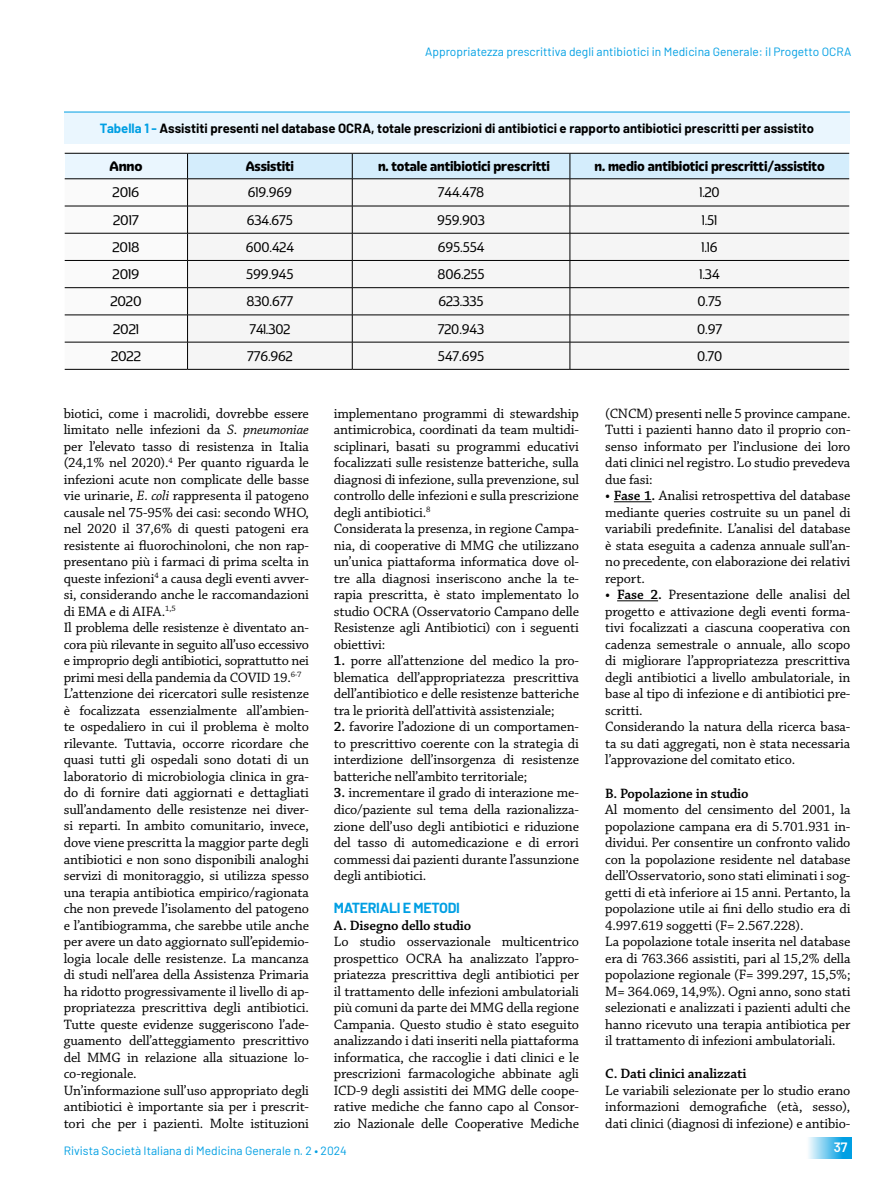
<style>
.page{position:relative;width:893px;height:1191px;background:#fff}
.page>*{position:absolute;margin:0;border:0;box-sizing:border-box;transform-origin:0 0}
.t1{font:14.25px/16.5px "Chaparral Pro";letter-spacing:-.01em;color:#000;text-align:justify}
.t2{font:600 14.25px "Chaparral Pro";letter-spacing:-.01em;color:#000}
.t3{font:700 14.25px "Barlow";letter-spacing:-.02em;color:#009fe3}
.t4{font:13.5px "Eigerdals";letter-spacing:-.01em;color:#000;scale:.95 1}
.t5{font:900 13.5px "Eigerdals";letter-spacing:-.01em;color:#000;scale:.95 1}
.t6{font:13.5px "Eigerdals";letter-spacing:-.01em;color:#000}
.t7{font:900 13.5px "Eigerdals";letter-spacing:-.01em;color:#000}
.t8{font:600 13.5px "Barlow";color:#fff}
.t9{font:700 13.05px "Barlow";color:#000}
.t10{font:12px "Barlow";color:#009fe3}
.s1{color:#009fe3}
.s2{font-style:italic}
.s3{font-weight:600}
</style>
<div class="page">
<div style="left:807px;top:1137px;width:45px;height:21px;background:linear-gradient(to right,#f2fafd,#008fde)"></div>
<hr style="left:614px;top:501px;width:38px;height:1px;background:#000">
<hr style="left:617px;top:600px;width:41px;height:1px;background:#000">
<svg style="left:65px;top:154px;width:784px;height:215px"></svg>
<hr style="left:65px;top:369px;width:123px;height:1px;background:#000">
<hr style="left:188px;top:369px;width:164px;height:1px;background:#000">
<hr style="left:352px;top:369px;width:218px;height:1px;background:#000">
<hr style="left:570px;top:369px;width:279px;height:1px;background:#000">
<hr style="left:65px;top:153px;width:123px;height:1px;background:#000">
<hr style="left:188px;top:153px;width:164px;height:1px;background:#000">
<hr style="left:352px;top:153px;width:218px;height:1px;background:#000">
<hr style="left:570px;top:153px;width:279px;height:1px;background:#000">
<div style="left:64px;top:112px;width:786px;height:31px;background:#eaf6fe"></div>
<hr style="left:64px;top:112px;width:786px;height:1px;background:#009fe3">
<p class="t10" style="left:425px;top:44px;width:428px">Appropriatezza prescrittiva degli antibiotici in Medicina Generale: il Progetto OCRA</p>
<p class="t9" style="left:100px;top:120px;width:716px"><span class="s1">Tabella 1 -</span> Assistiti presenti nel database OCRA, totale prescrizioni di antibiotici e rapporto antibiotici prescritti per assistito</p>
<p class="t7" style="left:109px;top:158px;width:35px">Anno</p>
<p class="t5" style="left:246px;top:158px;width:52px">Assistiti</p>
<p class="t5" style="left:378px;top:158px;width:182px">n. totale antibiotici prescritti</p>
<p class="t5" style="left:595px;top:158px;width:244px">n. medio antibiotici prescritti/assistito</p>
<p class="t6" style="left:113px;top:185px;width:28px">2016</p>
<p class="t4" style="left:248px;top:185px;width:48px">619.969</p>
<p class="t4" style="left:438px;top:185px;width:51px">744.478</p>
<p class="t4" style="left:699px;top:185px;width:23px">1.20</p>
<p class="t6" style="left:113px;top:212px;width:27px">2017</p>
<p class="t4" style="left:247px;top:212px;width:50px">634.675</p>
<p class="t4" style="left:437px;top:212px;width:52px">959.903</p>
<p class="t4" style="left:702px;top:212px;width:18px">1.51</p>
<p class="t6" style="left:113px;top:239px;width:29px">2018</p>
<p class="t4" style="left:246px;top:239px;width:52px">600.424</p>
<p class="t4" style="left:438px;top:239px;width:51px">695.554</p>
<p class="t4" style="left:702px;top:239px;width:18px">1.16</p>
<p class="t6" style="left:113px;top:266px;width:28px">2019</p>
<p class="t4" style="left:246px;top:266px;width:51px">599.945</p>
<p class="t4" style="left:438px;top:266px;width:51px">806.255</p>
<p class="t4" style="left:700px;top:266px;width:23px">1.34</p>
<p class="t6" style="left:110px;top:293px;width:33px">2020</p>
<p class="t4" style="left:247px;top:293px;width:51px">830.677</p>
<p class="t4" style="left:438px;top:293px;width:49px">623.335</p>
<p class="t4" style="left:697px;top:293px;width:27px">0.75</p>
<p class="t6" style="left:113px;top:321px;width:27px">2021</p>
<p class="t4" style="left:249px;top:321px;width:45px">741.302</p>
<p class="t4" style="left:438px;top:321px;width:50px">720.943</p>
<p class="t4" style="left:697px;top:321px;width:28px">0.97</p>
<p class="t6" style="left:111px;top:348px;width:31px">2022</p>
<p class="t4" style="left:247px;top:348px;width:50px">776.962</p>
<p class="t4" style="left:438px;top:348px;width:50px">547.695</p>
<p class="t4" style="left:697px;top:348px;width:28px">0.70</p>
<p class="t1" style="left:64px;top:405px;width:247px;text-align:left">biotici, come i macrolidi, dovrebbe essere limitato nelle infezioni da <span class="s2">S. pneumoniae </span>per l’elevato tasso di resistenza in Italia (24,1% nel 2020).<sup>4</sup> Per quanto riguarda le infezioni acute non complicate delle basse vie urinarie, <span class="s2">E. coli</span> rappresenta il patogeno causale nel 75-95% dei casi: secondo WHO, nel 2020 il 37,6% di questi patogeni era resistente ai fluorochinoloni, che non rap&shy;presentano più i farmaci di prima scelta in queste infezioni<sup>4</sup> a causa degli eventi avver&shy;si, considerando anche le raccomandazioni di EMA e di AIFA.<sup>1,5<br></sup>Il problema delle resistenze è diventato an&shy;cora più rilevante in seguito all’uso eccessivo e improprio degli antibiotici, soprattutto nei primi mesi della pandemia da COVID 19.<sup>6-7<br></sup>L’attenzione dei ricercatori sulle resistenze è focalizzata essenzialmente all’ambien&shy;te ospedaliero in cui il problema è molto rilevante. Tuttavia, occorre ricordare che quasi tutti gli ospedali sono dotati di un laboratorio di microbiologia clinica in gra&shy;do di fornire dati aggiornati e dettagliati sull’andamento delle resistenze nei diver&shy;si reparti. In ambito comunitario, invece, dove viene prescritta la maggior parte degli antibiotici e non sono disponibili analoghi servizi di monitoraggio, si utilizza spesso una terapia antibiotica empirico/ragionata che non prevede l’isolamento del patogeno e l’antibiogramma, che sarebbe utile anche per avere un dato aggiornato sull’epidemio&shy;logia locale delle resistenze. La mancanza di studi nell’area della Assistenza Primaria ha ridotto progressivamente il livello di ap&shy;propriatezza prescrittiva degli antibiotici.<br>Tutte queste evidenze suggeriscono l’ade&shy;guamento dell’atteggiamento prescrittivo del MMG in relazione alla situazione lo&shy;co-regionale.<br>Un’informazione sull’uso appropriato degli antibiotici è importante sia per i prescrit&shy;tori che per i pazienti. Molte istituzioni</p>
<p class="t1" style="left:334px;top:406px;width:247px;text-align:left">implementano programmi di stewardship antimicrobica, coordinati da team multidi&shy;sciplinari, basati su programmi educativi focalizzati sulle resistenze batteriche, sulla diagnosi di infezione, sulla prevenzione, sul controllo delle infezioni e sulla prescrizione degli antibiotici.<sup>8<br></sup>Considerata la presenza, in regione Campa&shy;nia, di cooperative di MMG che utilizzano un’unica piattaforma informatica dove ol&shy;tre alla diagnosi inseriscono anche la te&shy;rapia prescritta, è stato implementato lo studio OCRA (Osservatorio Campano delle Resistenze agli Antibiotici) con i seguenti obiettivi:</p>
<p class="t1" style="left:334px;top:653px;width:247px"><span class="s3">1.</span> porre all’attenzione del medico la pro&shy;blematica dell’appropriatezza prescrittiva dell’antibiotico e delle resistenze batteriche tra le priorità dell’attività assistenziale;</p>
<p class="t1" style="left:334px;top:719px;width:247px"><span class="s3">2.</span> favorire l’adozione di un comportamen&shy;to prescrittivo coerente con la strategia di interdizione dell’insorgenza di resistenze batteriche nell’ambito territoriale;</p>
<p class="t1" style="left:334px;top:785px;width:247px"><span class="s3">3.</span> incrementare il grado di interazione me&shy;dico/paziente sul tema della razionalizza&shy;zione dell’uso degli antibiotici e riduzione del tasso di automedicazione e di errori commessi dai pazienti durante l’assunzione degli antibiotici.</p>
<p class="t3" style="left:334px;top:898px;width:128px">MATERIALI E METODI</p>
<p class="t2" style="left:334px;top:917px;width:139px">A. Disegno dello studio</p>
<p class="t1" style="left:334px;top:934px;width:247px">Lo studio osservazionale multicentrico prospettico OCRA ha analizzato l’appro&shy;priatezza prescrittiva degli antibiotici per il trattamento delle infezioni ambulatoriali più comuni da parte dei MMG della regione Campania. Questo studio è stato eseguito analizzando i dati inseriti nella piattaforma informatica, che raccoglie i dati clinici e le prescrizioni farmacologiche abbinate agli ICD-9 degli assistiti dei MMG delle coope&shy;rative mediche che fanno capo al Consor&shy;zio Nazionale delle Cooperative Mediche</p>
<p class="t1" style="left:605px;top:405px;width:247px">(CNCM) presenti nelle 5 province campane.<br>Tutti i pazienti hanno dato il proprio con&shy;senso informato per l’inclusione dei loro dati clinici nel registro. Lo studio prevedeva due fasi:</p>
<p class="t1" style="left:605px;top:488px;width:247px"><span class="s3">• Fase 1.</span> Analisi retrospettiva del database mediante queries costruite su un panel di variabili predefinite. L’analisi del database è stata eseguita a cadenza annuale sull’an&shy;no precedente, con elaborazione dei relativi report.</p>
<p class="t1" style="left:605px;top:587px;width:247px;text-align:left"><span class="s3">• Fase 2.</span> Presentazione delle analisi del progetto e attivazione degli eventi forma&shy;tivi focalizzati a ciascuna cooperativa con cadenza semestrale o annuale, allo scopo di migliorare l’appropriatezza prescrittiva degli antibiotici a livello ambulatoriale, in base al tipo di infezione e di antibiotici pre&shy;scritti.<br>Considerando la natura della ricerca basa&shy;ta su dati aggregati, non è stata necessaria l’approvazione del comitato etico.</p>
<p class="t2" style="left:605px;top:785px;width:145px">B. Popolazione in studio</p>
<p class="t1" style="left:605px;top:802px;width:247px;text-align:left">Al momento del censimento del 2001, la popolazione campana era di 5.701.931 in&shy;dividui. Per consentire un confronto valido con la popolazione residente nel database dell’Osservatorio, sono stati eliminati i sog&shy;getti di età inferiore ai 15 anni. Pertanto, la popolazione utile ai fini dello studio era di 4.997.619 soggetti (F= 2.567.228).<br>La popolazione totale inserita nel database era di 763.366 assistiti, pari al 15,2% della popolazione regionale (F= 399.297, 15,5%; M= 364.069, 14,9%). Ogni anno, sono stati selezionati e analizzati i pazienti adulti che hanno ricevuto una terapia antibiotica per il trattamento di infezioni ambulatoriali.</p>
<p class="t2" style="left:605px;top:1065px;width:143px">C. Dati clinici analizzati</p>
<p class="t1" style="left:605px;top:1082px;width:247px">Le variabili selezionate per lo studio erano informazioni demografiche (età, sesso), dati clinici (diagnosi di infezione) e antibio-</p>
<p class="t10" style="left:64px;top:1143px;width:285px">Rivista Società Italiana di Medicina Generale n. 2 • 2024</p>
<p class="t8" style="left:834px;top:1138px;width:15px">37</p>
</div>
